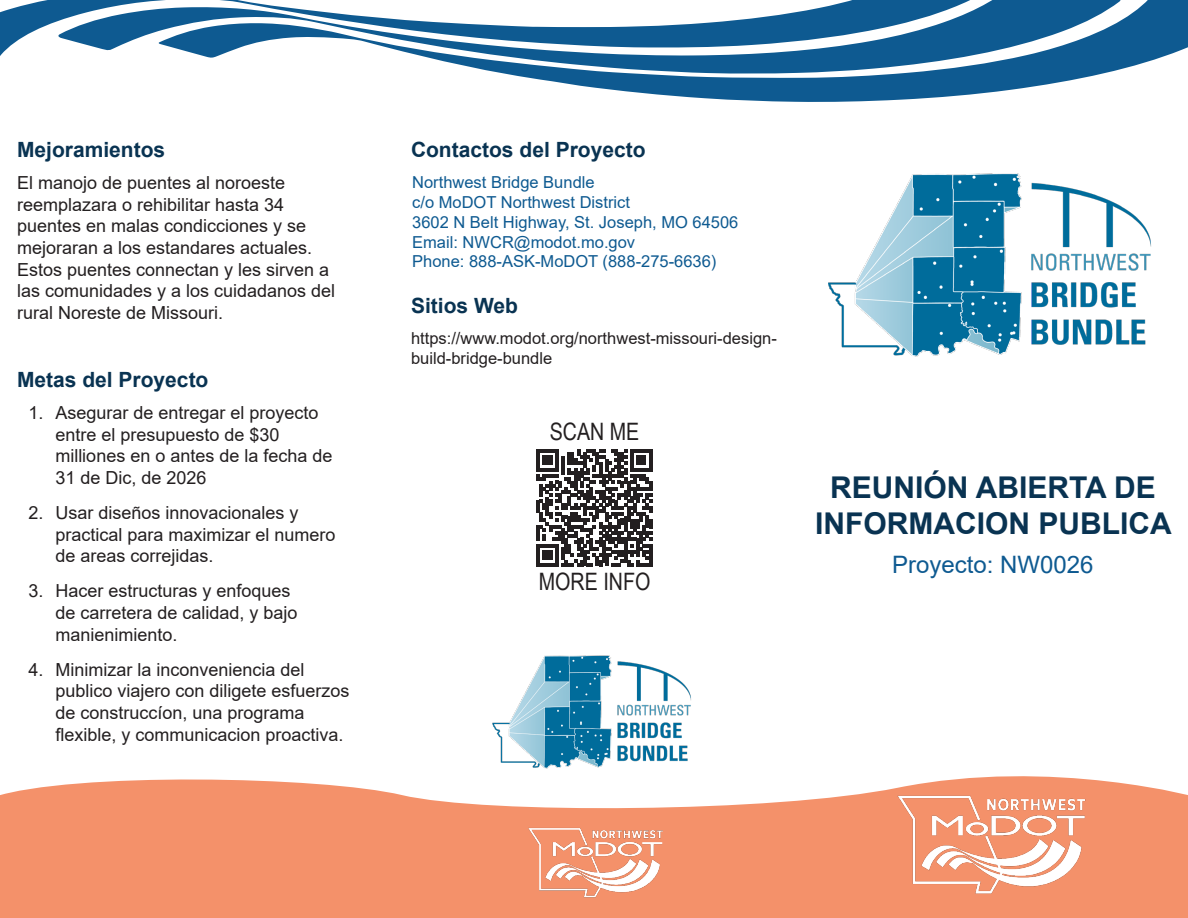
<style>
.page{position:relative;width:1188px;height:918px;background:#fff}
.page>*{position:absolute;margin:0;border:0;box-sizing:border-box;transform-origin:0 0}
.t1{font:700 30px "Arial";color:#093352}
.t2{font:24px "Arial";color:#0e5a91}
.t3{font:24px "Arial Narrow";color:#231f20}
.t4{font:700 21px "Arial";color:#093352}
.t5{font:18px/21.6px "Arial";color:#231f20}
.t6{font:16.5px "Arial";color:#0e5a91}
.t7{font:16.5px/19.8px "Arial";color:#231f20}
</style>
<div class="page">
<svg style="left:0;top:776px;width:1188px;height:142px;background:#f59d7b"></svg>
<svg style="left:507px;top:0;width:681px;height:102px;fill:#0e5a91"></svg>
<svg style="left:0;top:0;width:57px;height:56px;fill:#0e5a91"></svg>
<svg style="left:57px;top:0;width:1064px;height:74px;fill:#0e5a91"></svg>
<img style="left:896px;top:793px;width:190px;height:102px">
<img style="left:828px;top:173px;width:324px;height:184px">
<svg style="left:536px;top:449px;width:116px;height:117px"></svg>
<hr style="left:649px;top:544px;width:3px;height:22px;background:#231f20">
<img style="left:487px;top:655px;width:215px;height:132px">
<img style="left:528px;top:826px;width:134px;height:72px">
<p class="t4" style="left:17px;top:135px;width:150px">Mejoramientos</p>
<p class="t5" style="left:17px;top:172px;width:320px">El manojo de puentes al noroeste reemplazara o rehibilitar hasta 34 puentes en malas condicciones y se mejoraran a los estandares actuales.<br>Estos puentes connectan y les sirven a las comunidades y a los cuidadanos del rural Noreste de Missouri.</p>
<p class="t4" style="left:17px;top:365px;width:193px">Metas del Proyecto</p>
<p class="t5" style="left:55px;top:402px;width:279px;text-indent:-27px">1. Asegurar de entregar el proyecto entre el presupuesto de $30 milliones en o antes de la fecha de<br>31 de Dic, de 2026</p>
<p class="t5" style="left:55px;top:502px;width:282px;text-indent:-27px">2. Usar diseños innovacionales y practical para maximizar el numero de areas correjidas.</p>
<p class="t5" style="left:55px;top:580px;width:244px;text-indent:-27px">3. Hacer estructuras y enfoques de carretera de calidad, y bajo manienimiento.</p>
<p class="t5" style="left:55px;top:658px;width:296px;text-indent:-27px">4. Minimizar la inconveniencia del publico viajero con diligete esfuerzos de construccíon, una programa flexible, y communicacion proactiva.</p>
<p class="t4" style="left:411px;top:135px;width:236px">Contactos del Proyecto</p>
<p class="t6" style="left:412px;top:171px;width:184px">Northwest Bridge Bundle</p>
<p class="t6" style="left:412px;top:191px;width:219px">c/o MoDOT Northwest District</p>
<p class="t6" style="left:412px;top:211px;width:328px">3602 N Belt Highway, St. Joseph, MO 64506</p>
<p class="t6" style="left:412px;top:230px;width:225px">Email: NWCR@modot.mo.gov</p>
<p class="t6" style="left:412px;top:250px;width:306px">Phone: 888-ASK-MoDOT (888-275-6636)</p>
<p class="t4" style="left:411px;top:291px;width:108px">Sitios Web</p>
<p class="t7" style="left:411px;top:328px;width:367px">https://www.modot.org/northwest-missouri-design&shy;build-bridge-bundle</p>
<p class="t3" style="left:550px;top:414px;width:91px">SCAN ME</p>
<p class="t3" style="left:539px;top:564px;width:113px">MORE INFO</p>
<p class="t1" style="left:830px;top:466px;width:327px">REUNIÓN ABIERTA DE</p>
<p class="t1" style="left:815px;top:502px;width:358px">INFORMACION PUBLICA</p>
<p class="t2" style="left:892px;top:548px;width:203px">Proyecto: NW0026</p>
</div>
